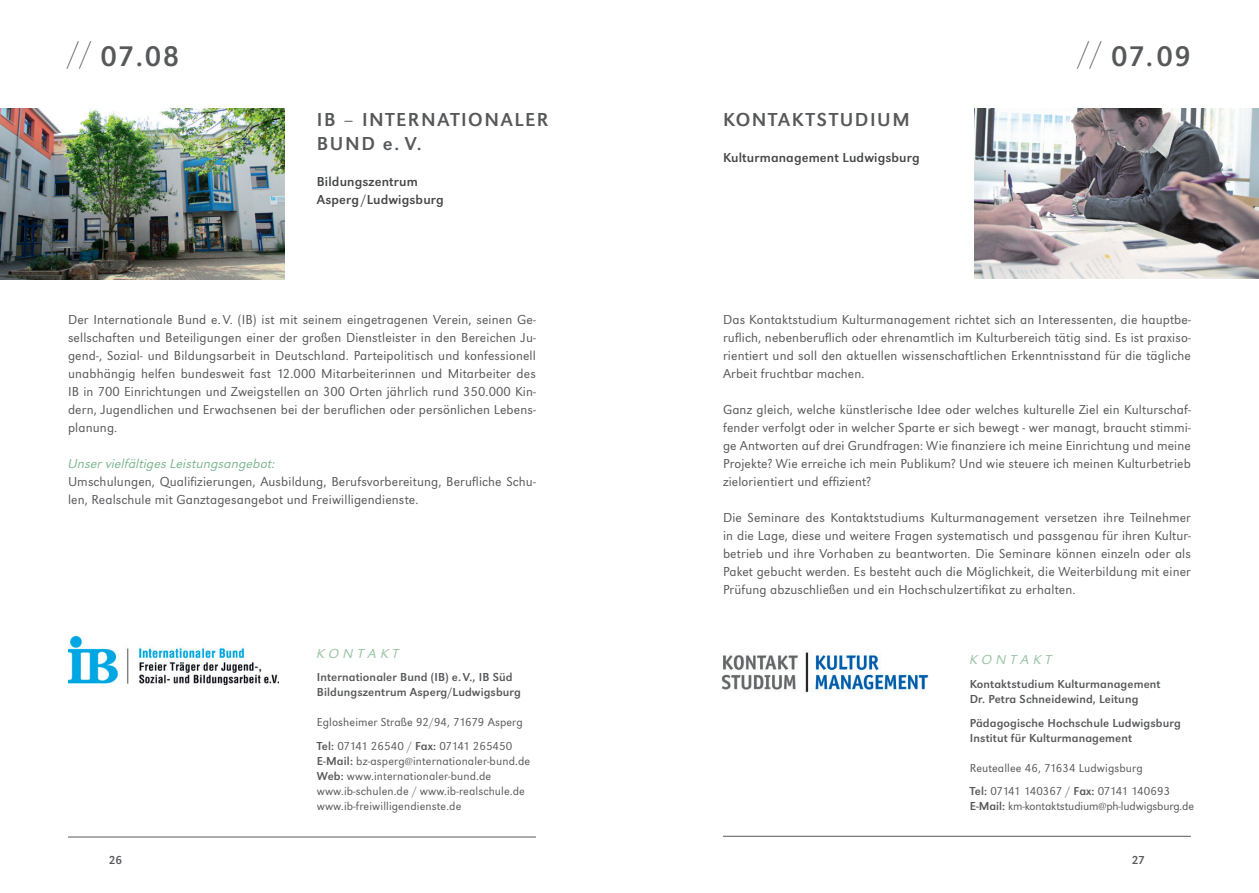
<style>
.page{position:relative;width:1259px;height:893px;background:#fff}
.page>*{position:absolute;margin:0;border:0;box-sizing:border-box;transform-origin:0 0}
.t1{font:29.4px "URW Grotesk T";letter-spacing:.035em;color:#57585a}
.t2{font:19.5px/24px "URW Grotesk T";letter-spacing:.08em;color:#57585a}
.t3{font:13.5px/18px "URW Grotesk T Ligh";letter-spacing:.01em;color:#57585a;text-align:justify}
.t4{font:13.5px/18px "URW Grotesk T";letter-spacing:.01em;color:#464748}
.t5{font:13.5px "URW Grotesk T Ligh Wide Obli";color:#7bb68e}
.t6{font:13.5px "URW Grotesk T Ligh Wide Obli";letter-spacing:.3em;color:#96c3a1}
.t7{font:12px/15px "URW Grotesk T Ligh";letter-spacing:.01em;color:#57585a}
.t8{font:12px/15px "URW Grotesk T";letter-spacing:.01em;color:#57585a}
.t9{font:12px "URW Grotesk T Ligh";letter-spacing:-.01em;color:#57585a}
.s1{font-family:"URW Grotesk T Extr Ligh"}
.s2{font-family:"URW Grotesk T"}
</style>
<div class="page">
<hr style="left:723px;top:836px;width:468px;height:1px;background:#57585a">
<hr style="left:68px;top:837px;width:468px;height:1px;background:#57585a">
<img style="left:0;top:109px;width:285px;height:170px">
<img style="left:68px;top:637px;width:211px;height:48px">
<img style="left:974px;top:108px;width:285px;height:170px">
<img style="left:721px;top:652px;width:208px;height:41px">
<h1 class="t1" style="left:68px;top:40px;width:113px"><span class="s1">//</span> 07.08</h1>
<h2 class="t2" style="left:317px;top:107px;width:233px">IB – INTERNATIONALER<br>BUND e. V.</h2>
<p class="t4" style="left:317px;top:172px;width:128px">Bildungszentrum<br>Asperg /Ludwigsburg</p>
<p class="t3" style="left:68px;top:310px;width:469px">Der Internationale Bund e.V. (IB) ist mit seinem eingetragenen Verein, seinen Ge&shy;sellschaften und Beteiligungen einer der großen Dienstleister in den Bereichen Ju&shy;gend-, Sozial- und Bildungsarbeit in Deutschland. Parteipolitisch und konfessionell unabhängig helfen bundesweit fast 12.000 Mitarbeiterinnen und Mitarbeiter des IB in 700 Einrichtungen und Zweigstellen an 300 Orten jährlich rund 350.000 Kin&shy;dern, Jugendlichen und Erwachsenen bei der beruflichen oder persönlichen Lebens&shy;planung.</p>
<p class="t5" style="left:68px;top:456px;width:209px">Unser vielfältiges Leistungsangebot:</p>
<p class="t3" style="left:68px;top:472px;width:469px">Umschulungen, Qualifizierungen, Ausbildung, Berufsvorbereitung, Berufliche Schu&shy;len, Realschule mit Ganztagesangebot und Freiwilligendienste.</p>
<p class="t6" style="left:317px;top:646px;width:84px">KONTAKT</p>
<p class="t8" style="left:317px;top:670px;width:206px">Internationaler Bund (IB) e. V., IB Süd<br>Bildungszentrum Asperg/Ludwigsburg</p>
<p class="t7" style="left:317px;top:710px;width:207px;line-height:23.5px">Eglosheimer Straße 92/94, 71679 Asperg<br><span class="s2">Tel:</span> 07141 26540 / <span class="s2">Fax:</span> 07141 265450</p>
<p class="t7" style="left:317px;top:753px;width:215px"><span class="s2">E-Mail:</span> bz-asperg@internationaler-bund.de <span class="s2">Web:</span> www.internationaler-bund.de www.ib-schulen.de / www.ib-realschule.de www.ib-freiwilligendienste.de</p>
<h2 class="t2" style="left:723px;top:107px;width:15px">kontaktstudium</h2>
<p class="t4" style="left:723px;top:148px;width:198px">Kulturmanagement Ludwigsburg</p>
<h1 class="t1" style="left:1078px;top:40px;width:114px"><span class="s1">//</span> 07.09</h1>
<p class="t3" style="left:723px;top:310px;width:469px">Das Kontaktstudium Kulturmanagement richtet sich an Interessenten, die hauptbe&shy;ruflich, nebenberuflich oder ehrenamtlich im Kulturbereich tätig sind. Es ist praxiso&shy;rientiert und soll den aktuellen wissenschaftlichen Erkenntnisstand für die tägliche Arbeit fruchtbar machen.</p>
<p class="t3" style="left:723px;top:400px;width:469px">Ganz gleich, welche künstlerische Idee oder welches kulturelle Ziel ein Kulturschaf&shy;fender verfolgt oder in welcher Sparte er sich bewegt - wer managt, braucht stimmi&shy;ge Antworten auf drei Grundfragen: Wie finanziere ich meine Einrichtung und meine Projekte? Wie erreiche ich mein Publikum? Und wie steuere ich meinen Kulturbetrieb zielorientiert und effizient?</p>
<p class="t3" style="left:723px;top:508px;width:469px">Die Seminare des Kontaktstudiums Kulturmanagement versetzen ihre Teilnehmer in die Lage, diese und weitere Fragen systematisch und passgenau für ihren Kultur&shy;betrieb und ihre Vorhaben zu beantworten. Die Seminare können einzeln oder als Paket gebucht werden. Es besteht auch die Möglichkeit, die Weiterbildung mit einer Prüfung abzuschließen und ein Hochschulzertifikat zu erhalten.</p>
<p class="t6" style="left:969px;top:652px;width:84px">KONTAKT</p>
<p class="t8" style="left:969px;top:676px;width:192px">Kontaktstudium Kulturmanagement<br>Dr. Petra Schneidewind, Leitung</p>
<p class="t8" style="left:969px;top:715px;width:213px">Pädagogische Hochschule Ludwigsburg<br>Institut für Kulturmanagement</p>
<p class="t7" style="left:969px;top:756px;width:202px;line-height:23.5px">Reuteallee 46, 71634 Ludwigsburg<br><span class="s2">Tel:</span> 07141 140367 / <span class="s2">Fax:</span> 07141 140693</p>
<p class="t9" style="left:969px;top:799px;width:226px"><span class="s2">E-Mail:</span> km-kontaktstudium@ph-ludwigsburg.de</p>
<p class="t8" style="left:109px;top:852px;width:15px">26</p>
<p class="t8" style="left:1131px;top:852px;width:15px">27</p>
</div>
